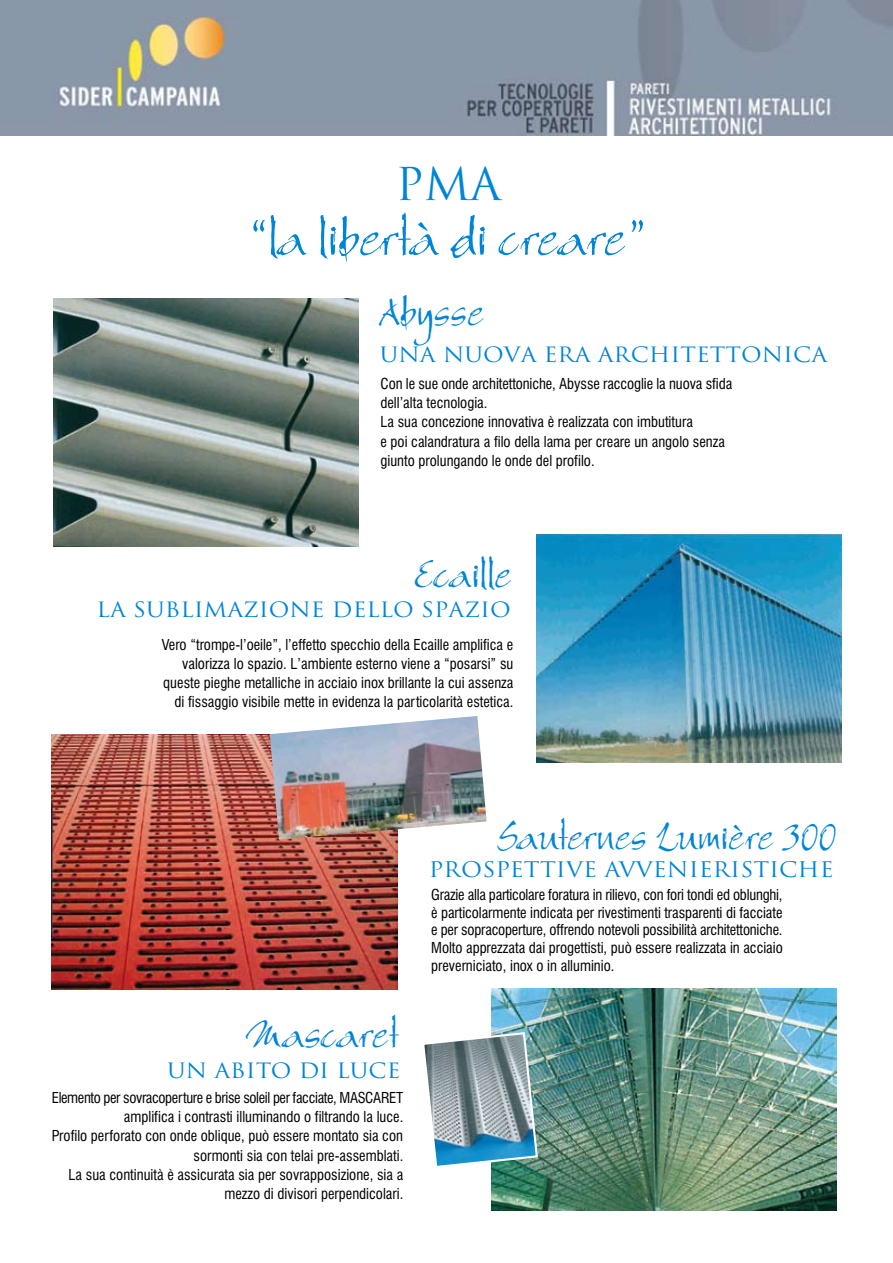
<style>
.page{position:relative;width:893px;height:1263px;background:#fff}
.page>*{position:absolute;margin:0;border:0;box-sizing:border-box;transform-origin:0 0}
.t1{font:53.4px "Bergell Plain";color:#0084d7;scale:1.1 1}
.t2{font:44.1px "Trajan";color:#0084d7}
.t3{font:41.1px "Bergell Plain";color:#0084d7;scale:1.1 1}
.t4{font:39.75px "Bergell Plain";color:#0084d7;scale:1.1 1}
.t5{font:21px "Trajan";color:#0084d7;scale:1.1 1}
.t6{font:20.55px "Trajan";color:#0084d7;scale:1.1 1}
.t7{font:condensed 14.7px/19px "Swiss 721 BT";color:#000;text-align:right}
</style>
<div class="page">
<img style="left:0;top:0;width:893px;height:136px">
<img style="left:53px;top:299px;width:306px;height:247px">
<img style="left:537px;top:534px;width:304px;height:228px">
<img style="left:491px;top:988px;width:345px;height:222px">
<img style="left:424px;top:1031px;width:115px;height:138px">
<img style="left:52px;top:734px;width:345px;height:255px">
<img style="left:270px;top:716px;width:217px;height:123px">
<h2 class="t2" style="left:396px;top:157px;width:107px">PMA</h2>
<h1 class="t1" style="left:248px;top:205px;width:364px">“la libertà di creare”</h1>
<h3 class="t3" style="left:380px;top:287px;width:97px">Abysse</h3>
<h3 class="t6" style="left:380px;top:342px;width:408px">UNA NUOVA ERA ARCHITETTONICA</h3>
<p class="t7" style="left:380px;top:374px;width:353px;text-align:left">Con le sue onde architettoniche, Abysse raccoglie la nuova sfida dell’alta tecnologia.<br>La sua concezione innovativa è realizzata con imbutitura<br>e poi calandratura a filo della lama per creare un angolo senza giunto prolungando le onde del profilo.</p>
<h3 class="t3" style="left:414px;top:548px;width:90px">Ecaille</h3>
<h3 class="t6" style="left:97px;top:597px;width:378px">LA SUBLIMAZIONE DELLO SPAZIO</h3>
<p class="t7" style="left:162px;top:635px;width:353px">Vero “trompe-l’oeile”, l’effetto specchio della Ecaille amplifica e valorizza lo spazio. L’ambiente esterno viene a “posarsi” su queste pieghe metalliche in acciaio inox brillante la cui assenza di fissaggio visibile mette in evidenza la particolarità estetica.</p>
<h3 class="t4" style="left:496px;top:812px;width:311px">Sauternes Lumière 300</h3>
<h3 class="t5" style="left:429px;top:857px;width:369px">PROSPETTIVE AVVENIERISTICHE</h3>
<h3 class="t3" style="left:246px;top:1009px;width:140px">Mascaret</h3>
<h3 class="t6" style="left:167px;top:1058px;width:214px">UN ABITO DI LUCE</h3>
<p class="t7" style="left:52px;top:1088px;width:353px">Elemento per sovracoperture e brise soleil per facciate, MASCARET amplifica i contrasti illuminando o filtrando la luce.<br>Profilo perforato con onde oblique, può essere montato sia con sormonti sia con telai pre-assemblati.<br>La sua continuità è assicurata sia per sovrapposizione, sia a mezzo di divisori perpendicolari.</p>
<p class="t7" style="left:431px;top:886px;width:353px;line-height:17.7px;text-align:justify">Grazie alla particolare foratura in rilievo, con fori tondi ed oblunghi, è particolarmente indicata per rivestimenti trasparenti di facciate e per sopracoperture, offrendo notevoli possibilità architettoniche.<br>Molto apprezzata dai progettisti, può essere realizzata in acciaio preverniciato, inox o in alluminio.</p>
</div>
